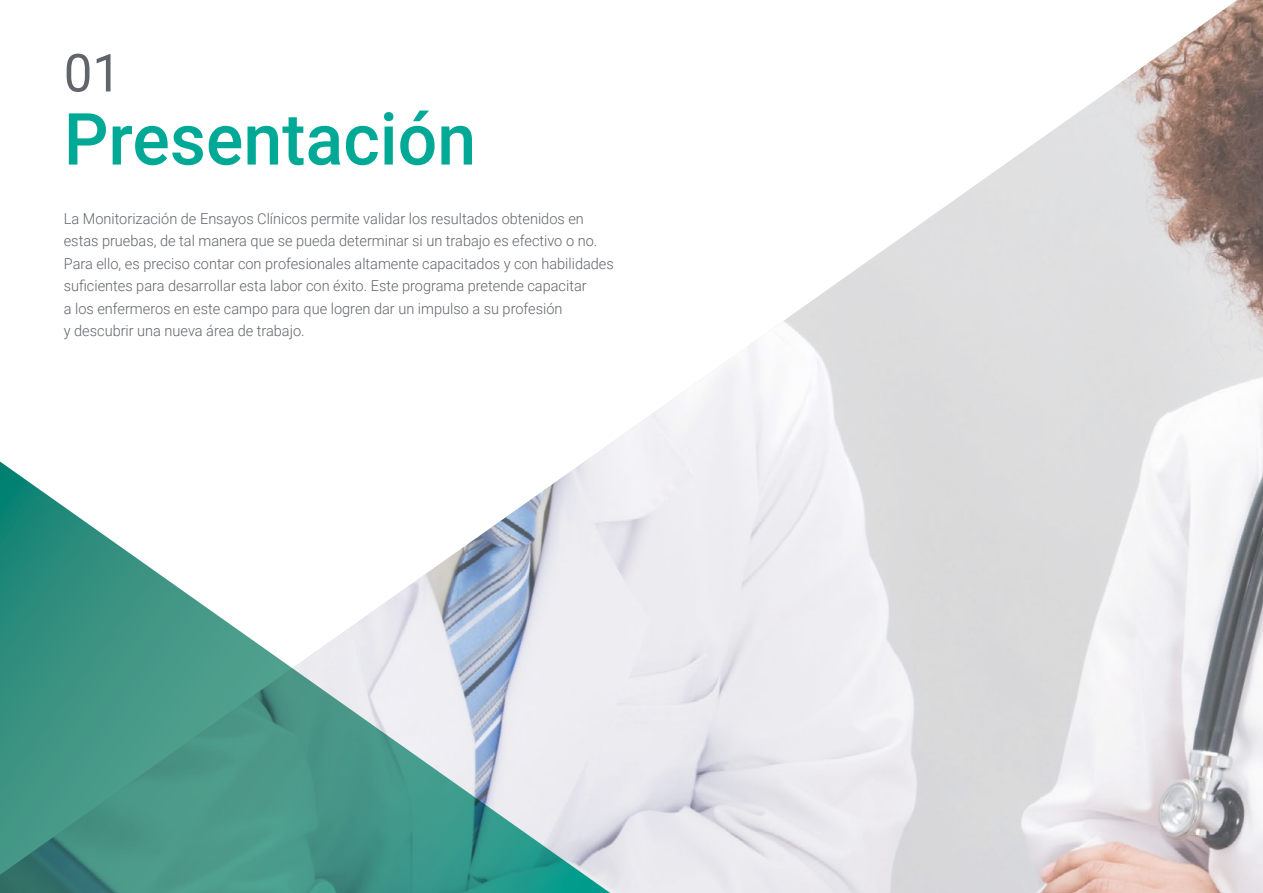
<style>
.page{position:relative;width:1263px;height:893px;background:#fff}
.page>*{position:absolute;margin:0;border:0;box-sizing:border-box;transform-origin:0 0}
.t1{font:500 72px "Roboto";color:#00a996}
.t2{font:52.5px "Roboto";color:#61646a}
.t3{font:300 15px/22.5px "Roboto";color:#61646a}
</style>
<div class="page">
<img style="left:607px;top:0;width:656px;height:893px">
<svg style="left:0;top:446px;width:640px;height:447px"></svg>
<h2 class="t2" style="left:64px;top:36px;width:59px">01</h2>
<h1 class="t1" style="left:64px;top:89px;width:414px">Presentación</h1>
<p class="t3" style="left:64px;top:207px;width:552px">La Monitorización de Ensayos Clínicos permite validar los resultados obtenidos en estas pruebas, de tal manera que se pueda determinar si un trabajo es efectivo o no.<br>Para ello, es preciso contar con profesionales altamente capacitados y con habilidades suficientes para desarrollar esta labor con éxito. Este programa pretende capacitar<br>a los enfermeros en este campo para que logren dar un impulso a su profesión<br>y descubrir una nueva área de trabajo.</p>
</div>
